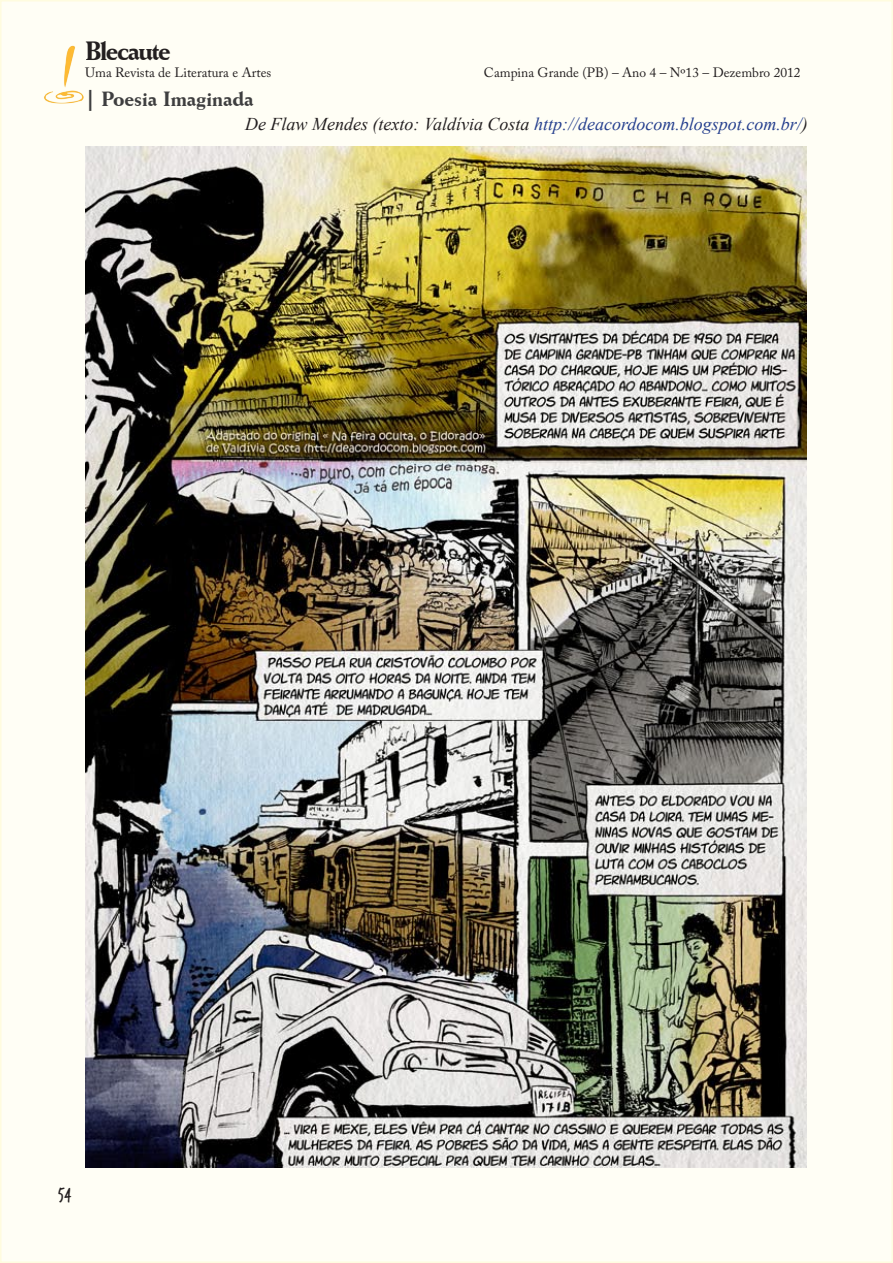
<style>
.page{position:relative;width:893px;height:1263px;background:#fff}
.page>*{position:absolute;margin:0;border:0;box-sizing:border-box;transform-origin:0 0}
.t1{font:800 27px "Weiss BT";letter-spacing:-.055em;color:#231f20}
.Autor_Rodapé{font:800 21px "Weiss BT";color:#3e3e3f}
.t2{font:italic 18px "Times New Roman";color:#253f8e}
.t3{font:18px "Trash Hand";color:#231f20}
.t4{font:13.5px "Adobe Caslon Pro";color:#231f20}
.s1{color:#231f20}
</style>
<div class="page">
<div style="left:1px;top:1px;width:891px;height:1261px;background:#fffef5"></div>
<img style="left:44px;top:45px;width:40px;height:59px">
<img style="left:85px;top:147px;width:721px;height:1020px">
<p class="t1" style="left:85px;top:34px;width:87px">Blecaute</p>
<p class="t4" style="left:85px;top:64px;width:188px">Uma Revista de Literatura e Artes</p>
<p class="t4" style="left:484px;top:64px;width:318px">Campina Grande (PB) – Ano 4 – Nº13 – Dezembro 2012</p>
<p class="Autor_Rodapé" style="left:85px;top:86px;width:170px">| Poesia Imaginada</p>
<p class="t2" style="left:245px;top:112px;width:564px"><span class="s1">De Flaw Mendes (texto: Valdívia Costa</span> http://deacordocom.blogspot.com.br/<span class="s1">)</span></p>
<p class="t3" style="left:58px;top:1185px;width:14px">54</p>
</div>
